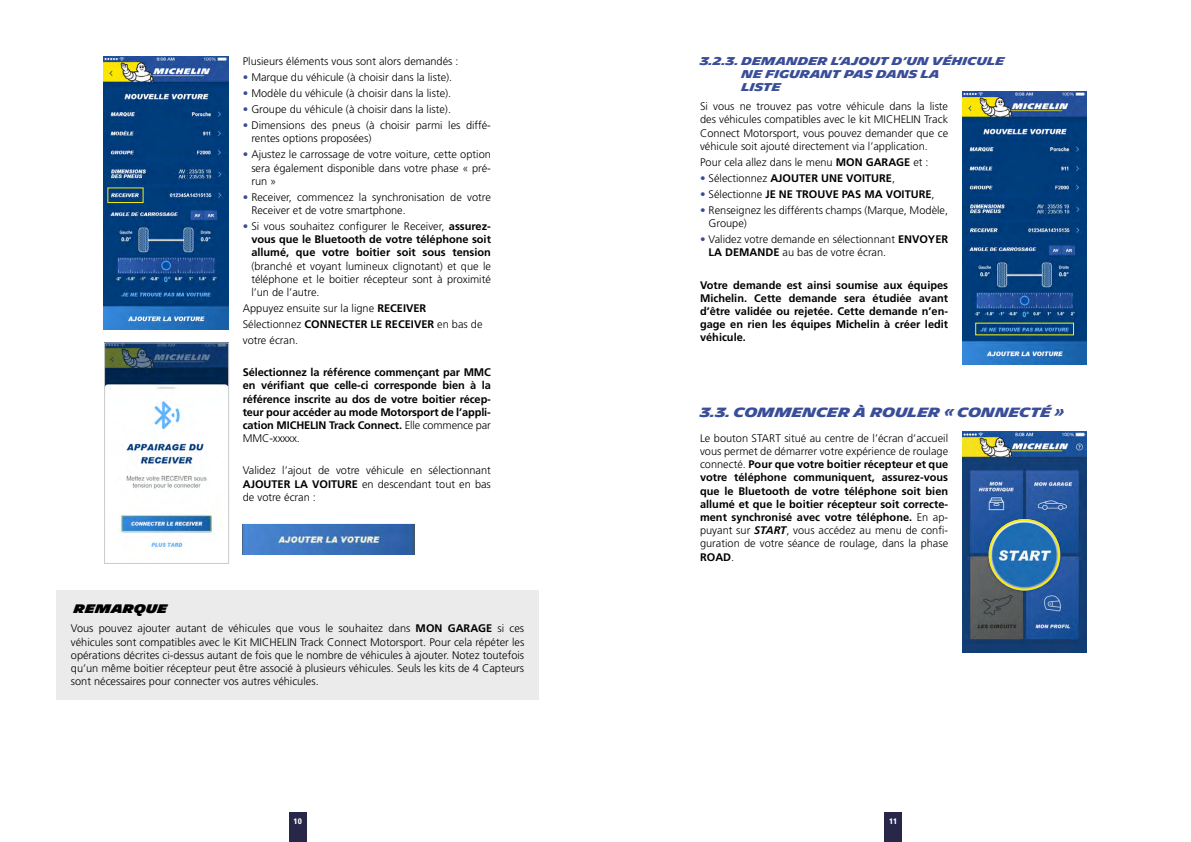
<style>
.page{position:relative;width:1191px;height:842px;background:#fff}
.page>*{position:absolute;margin:0;border:0;box-sizing:border-box;transform-origin:0 0}
.t1{font:700 13px "Michelin";color:#3a4d98}
.t2{font:900 12px "Michelin";color:#000}
.t3{font:300 11px/13.2px "Frutiger LT Std";color:#000}
.t4{font:700 11px/13.2px "Frutiger LT Std";color:#000;text-align:justify}
.t5{font:700 11px/13.2px "Michelin";color:#3a4d98}
.t6{font:900 condensed 8px "Frutiger LT Std";color:#fff}
.s1{color:#3a4d98}
.s2{font-weight:300;color:#3a4d98}
.s3{font-weight:300}
.s4{font-weight:700}
.s5{font-style:italic}
</style>
<div class="page">
<div style="left:289px;top:812px;width:17px;height:30px;background:#282649"></div>
<div style="left:884px;top:812px;width:17px;height:30px;background:#282649"></div>
<img style="left:242px;top:523px;width:173px;height:31px">
<div style="left:57px;top:590px;width:482px;height:110px;background:#ebebeb"></div>
<img style="left:104px;top:57px;width:124px;height:273px">
<div style="left:107px;top:188px;width:36px;height:15px;border:1px solid #f4eb15"></div>
<img style="left:106px;top:345px;width:121px;height:205px">
<div style="left:104px;top:343px;width:125px;height:221px;border:1px solid #cbcbcb"></div>
<div style="left:121px;top:515px;width:91px;height:17px;border:1px solid #f4eb15"></div>
<img style="left:962px;top:91px;width:124px;height:273px">
<img style="left:962px;top:432px;width:124px;height:220px">
<div style="left:988px;top:519px;width:72px;height:71px;border:2px solid #f4eb15;border-radius:50%"></div>
<p class="t3" style="left:243px;top:55px;width:217px">Plusieurs éléments vous sont alors demandés :</p>
<p class="t3" style="left:243px;top:71px;width:211px"><span class="s1">•</span> Marque du véhicule (à choisir dans la liste).</p>
<p class="t3" style="left:243px;top:87px;width:210px"><span class="s1">•</span> Modèle du véhicule (à choisir dans la liste).</p>
<p class="t3" style="left:243px;top:103px;width:210px"><span class="s1">•</span> Groupe du véhicule (à choisir dans la liste).</p>
<p class="t3" style="left:251px;top:119px;width:241px;text-indent:-9px"><span class="s1">•</span> Dimensions des pneus (à choisir parmi les diffé&shy;rentes options proposées)</p>
<p class="t3" style="left:251px;top:148px;width:241px;text-align:justify;text-indent:-9px"><span class="s1">•</span> Ajustez le carrossage de votre voiture, cette option sera également disponible dans votre phase « pré&shy;run »</p>
<p class="t3" style="left:251px;top:191px;width:241px;text-indent:-9px"><span class="s1">•</span> Receiver, commencez la synchronisation de votre<br>Receiver et de votre smartphone.</p>
<p class="t4" style="left:251px;top:220px;width:241px;text-indent:-9px"><span class="s2">•</span> <span class="s3">Si vous souhaitez configurer le Receiver,</span> assurez&shy;vous que le Bluetooth de votre téléphone soit allumé, que votre boitier soit sous tension</p>
<p class="t3" style="left:251px;top:259px;width:241px;text-align:justify">(branché et voyant lumineux clignotant) et que le téléphone et le boitier récepteur sont à proximité l’un de l’autre.</p>
<p class="t3" style="left:243px;top:300px;width:241px;line-height:16px">Appuyez ensuite sur la ligne <span class="s4">RECEIVER<br></span>Sélectionnez <span class="s4">CONNECTER LE RECEIVER</span> en bas de votre écran.</p>
<p class="t4" style="left:243px;top:366px;width:250px">Sélectionnez la référence commençant par MMC en vérifiant que celle-ci corresponde bien à la référence inscrite au dos de votre boitier récep&shy;teur pour accéder au mode Motorsport de l’appli&shy;cation MICHELIN Track Connect. <span class="s3">Elle commence par MMC-xxxxx.</span></p>
<p class="t3" style="left:243px;top:464px;width:250px;text-align:justify">Validez l’ajout de votre véhicule en sélectionnant <span class="s4">AJOUTER LA VOITURE</span> en descendant tout en bas de votre écran :</p>
<p class="t2" style="left:74px;top:602px;width:95px">REMARQUE</p>
<p class="t3" style="left:71px;top:622px;width:455px;text-align:justify">Vous pouvez ajouter autant de véhicules que vous le souhaitez dans <span class="s4">MON GARAGE</span> si ces véhicules sont compatibles avec le Kit MICHELIN Track Connect Motorsport. Pour cela répéter les opérations décrites ci-dessus autant de fois que le nombre de véhicules à ajouter. Notez toutefois qu’un même boitier récepteur peut être associé à plusieurs véhicules. Seuls les kits de 4 Capteurs sont nécessaires pour connecter vos autres véhicules.</p>
<p class="t5" style="left:741px;top:55px;width:264px;text-indent:-41px">3.2.3. DEMANDER L’AJOUT D’UN VÉHICULE<br>NE FIGURANT PAS DANS LA<br>LISTE</p>
<p class="t3" style="left:700px;top:100px;width:250px;text-align:justify">Si vous ne trouvez pas votre véhicule dans la liste des véhicules compatibles avec le kit MICHELIN Track Connect Motorsport, vous pouvez demander que ce véhicule soit ajouté directement via l’application.</p>
<p class="t3" style="left:700px;top:156px;width:230px">Pour cela allez dans le menu <span class="s4">MON GARAGE</span> et :</p>
<p class="t4" style="left:700px;top:172px;width:196px"><span class="s2">•</span> <span class="s3">Sélectionnez</span> AJOUTER UNE VOITURE<span class="s3">,</span></p>
<p class="t4" style="left:700px;top:188px;width:236px"><span class="s2">•</span> <span class="s3">Sélectionne</span> JE NE TROUVE PAS MA VOITURE<span class="s3">,</span></p>
<p class="t3" style="left:708px;top:204px;width:241px;text-indent:-9px"><span class="s1">•</span> Renseignez les différents champs (Marque, Modèle,<br>Groupe)</p>
<p class="t3" style="left:708px;top:233px;width:241px;text-indent:-9px"><span class="s1">•</span> Validez votre demande en sélectionnant <span class="s4">ENVOYER<br>LA DEMANDE</span> au bas de votre écran.</p>
<p class="t4" style="left:700px;top:278px;width:250px">Votre demande est ainsi soumise aux équipes Michelin. Cette demande sera étudiée avant d’être validée ou rejetée. Cette demande n’en&shy;gage en rien les équipes Michelin à créer ledit véhicule.</p>
<p class="t1" style="left:700px;top:405px;width:366px">3.3. COMMENCER À ROULER « CONNECTÉ »</p>
<p class="t4" style="left:700px;top:431px;width:250px"><span class="s3">Le bouton START situé au centre de l’écran d’accueil vous permet de démarrer votre expérience de roulage connecté.</span> Pour que votre boitier récepteur et que votre téléphone communiquent, assurez-vous que le Bluetooth de votre téléphone soit bien allumé et que le boitier récepteur soit correcte&shy;ment synchronisé avec votre téléphone. <span class="s3">En ap&shy;puyant sur</span> <span class="s5">START</span><span class="s3">, vous accédez au menu de confi&shy;guration de votre séance de roulage, dans la phase </span>ROAD<span class="s3">.</span></p>
<p class="t6" style="left:293px;top:816px;width:10px">10</p>
<p class="t6" style="left:889px;top:816px;width:10px">11</p>
</div>
